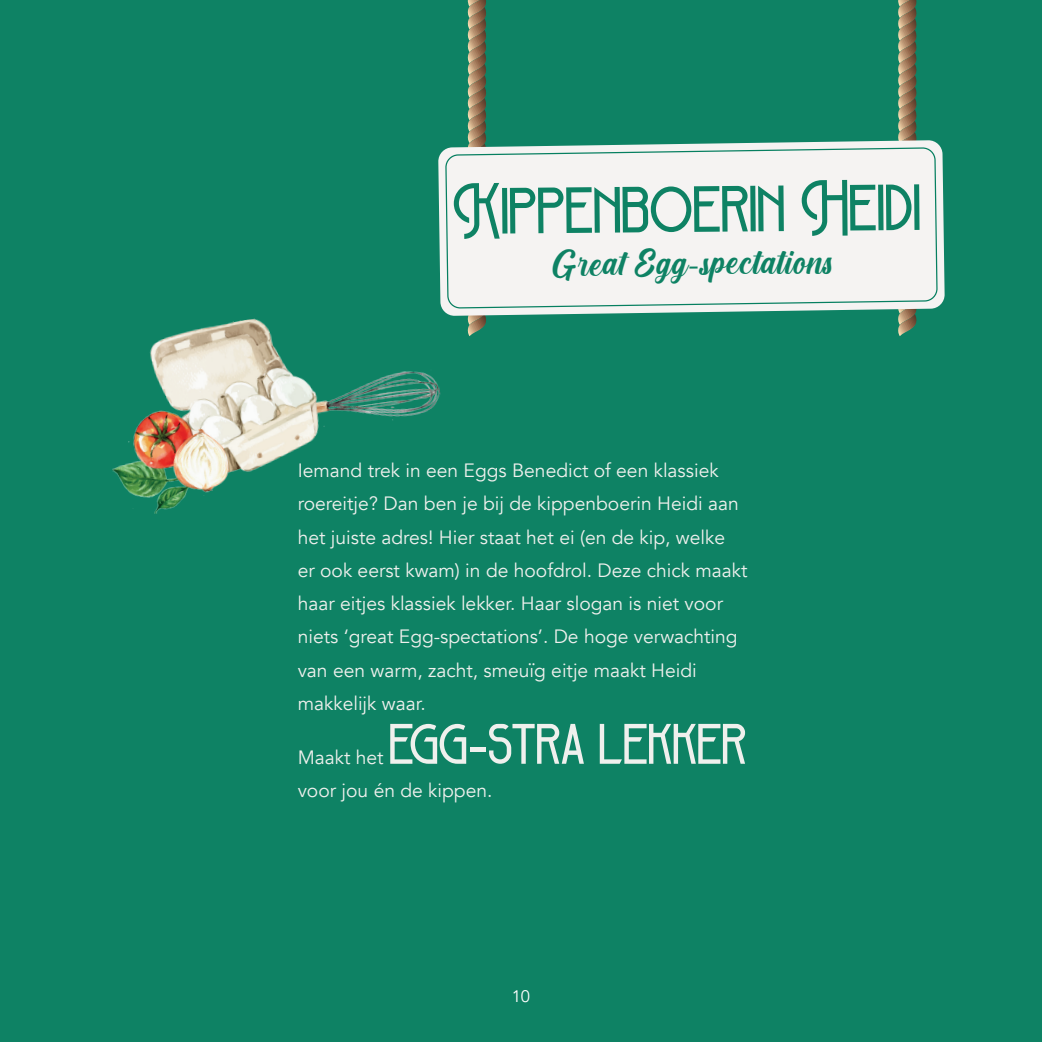
<style>
.page{position:relative;width:1042px;height:1042px;background:#0e8264}
.page>*{position:absolute;margin:0;border:0;box-sizing:border-box;transform-origin:0 0}
.t1{font:70px "Broadway";color:#0e8264}
.t2{font:61.25px "Broadway";color:#eff0ed}
.t3{font:46.38px "Cream Cake";letter-spacing:.06em;color:#0e8264}
.t4{font:19.25px/33.2px "Avenir";color:#eff0ed}
.t5{font:16.62px "Avenir";color:#fff}
.s1{font-family:"Avenir"}
</style>
<div class="page">
<svg style="left:467px;top:0;width:19px;height:336px;background:#8f7f60"></svg>
<svg style="left:898px;top:0;width:18px;height:336px;background:#967f60"></svg>
<svg style="left:438px;top:140px;width:506px;height:176px"></svg>
<div style="left:445px;top:147px;width:492px;height:162px;background:#f5f3f2"></div>
<img style="left:112px;top:295px;width:339px;height:219px">
<svg style="left:690px;top:266px;width:8px;height:2px"></svg>
<p class="t1" style="left:451px;top:165px;width:470px;rotate:-1deg">KIPPENBOERIN HEIDI</p>
<p class="t3" style="left:553px;top:240px;width:281px">Great Egg spectations</p>
<p class="t4" style="left:298px;top:454px;width:451px">Iemand trek in een Eggs Benedict of een klassiek roereitje? Dan ben je bij de kippenboerin Heidi aan het juiste adres! Hier staat het ei (en de kip, welke<br>er ook eerst kwam) in de hoofdrol. Deze chick maakt haar eitjes klassiek lekker. Haar slogan is niet voor niets ‘great Egg-spectations’. De hoge verwachting van een warm, zacht, smeuïg eitje maakt Heidi makkelijk waar.</p>
<p class="t4" style="left:298px;top:741px;width:87px">Maakt het</p>
<p class="t2" style="left:389px;top:702px;width:359px">EGG<span class="s1">-</span>STRA LEKKER</p>
<p class="t4" style="left:298px;top:774px;width:196px">voor jou én de kippen.</p>
<p class="t5" style="left:512px;top:987px;width:20px">10</p>
</div>
